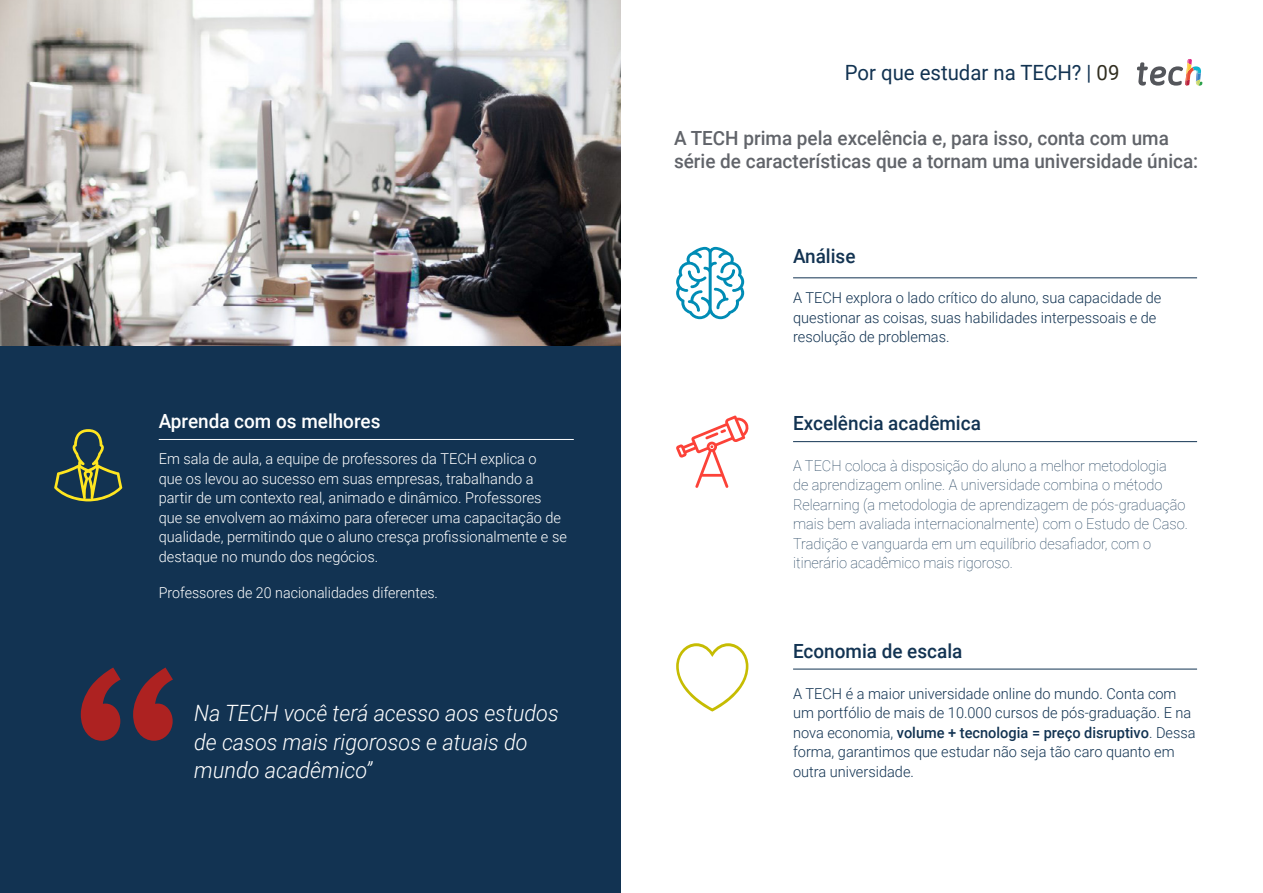
<style>
.page{position:relative;width:1263px;height:893px;background:#fff}
.page>*{position:absolute;margin:0;border:0;box-sizing:border-box;transform-origin:0 0}
.t1{font:italic 300 22.5px/28.5px "Roboto";color:#fff;scale:.96 1}
.t2{font:21px "Roboto";color:#123352}
.t3{font:500 19.5px/22.5px "Roboto";color:#61646a}
.t4{font:500 19.5px "Roboto";color:#123352}
.t5{font:500 19.5px "Roboto";color:#fff}
.t6{font:300 15px/19.5px "Roboto";color:#123352}
.t7{font:100 15px/19.5px "Roboto";color:#123352}
.t8{font:300 15px/19.5px "Roboto";color:#fff}
.t9{font:300 15px "Roboto";color:#fff;scale:.95 1}
.s1{color:#312e20}
.s2{font-weight:500}
</style>
<div class="page">
<div style="left:0;top:344px;width:621px;height:549px;background:#123352"></div>
<hr style="left:793px;top:441px;width:404px;height:1px;background:#123352">
<hr style="left:793px;top:669px;width:404px;height:1px;background:#123352">
<hr style="left:793px;top:277px;width:404px;height:1px;background:#123352">
<hr style="left:159px;top:439px;width:415px;height:1px;background:#fff">
<svg style="left:676px;top:247px;width:68px;height:72px"></svg>
<svg style="left:54px;top:429px;width:68px;height:72px"></svg>
<svg style="left:676px;top:416px;width:73px;height:72px"></svg>
<svg style="left:676px;top:643px;width:72px;height:68px"></svg>
<svg style="left:81px;top:667px;width:92px;height:74px"></svg>
<img style="left:0;top:0;width:621px;height:346px">
<svg style="left:1137px;top:59px;width:65px;height:27px"></svg>
<h3 class="t5" style="left:159px;top:407px;width:223px">Aprenda com os melhores</h3>
<p class="t8" style="left:159px;top:449px;width:410px">Em sala de aula, a equipe de professores da TECH explica o<br>que os levou ao sucesso em suas empresas, trabalhando a partir de um contexto real, animado e dinâmico. Professores que se envolvem ao máximo para oferecer uma capacitação de qualidade, permitindo que o aluno cresça profissionalmente e se destaque no mundo dos negócios.</p>
<p class="t9" style="left:159px;top:582px;width:295px">Professores de 20 nacionalidades diferentes.</p>
<h1 class="t1" style="left:194px;top:698px;width:381px">Na TECH você terá acesso aos estudos de casos mais rigorosos e atuais do mundo acadêmico”</h1>
<h2 class="t2" style="left:845px;top:57px;width:276px">Por que estudar na TECH? | <span class="s1">09</span></h2>
<h3 class="t3" style="left:674px;top:126px;width:526px">A TECH prima pela excelência e, para isso, conta com uma série de características que a tornam uma universidade única:</h3>
<h3 class="t4" style="left:793px;top:242px;width:64px">Análise</h3>
<p class="t6" style="left:793px;top:288px;width:370px">A TECH explora o lado crítico do aluno, sua capacidade de questionar as coisas, suas habilidades interpessoais e de resolução de problemas.</p>
<h3 class="t4" style="left:793px;top:410px;width:189px">Excelência acadêmica</h3>
<p class="t7" style="left:793px;top:455px;width:396px">A TECH coloca à disposição do aluno a melhor metodologia<br>de aprendizagem online. A universidade combina o método Relearning (a metodologia de aprendizagem de pós-graduação mais bem avaliada internacionalmente) com o Estudo de Caso.<br>Tradição e vanguarda em um equilíbrio desafiador, com o itinerário acadêmico mais rigoroso.</p>
<h3 class="t4" style="left:793px;top:637px;width:171px">Economia de escala</h3>
<p class="t6" style="left:793px;top:683px;width:404px">A TECH é a maior universidade online do mundo. Conta com um portfólio de mais de 10.000 cursos de pós-graduação. E na nova economia, <span class="s2">volume + tecnologia = preço disruptivo</span>. Dessa forma, garantimos que estudar não seja tão caro quanto em outra universidade.</p>
</div>
